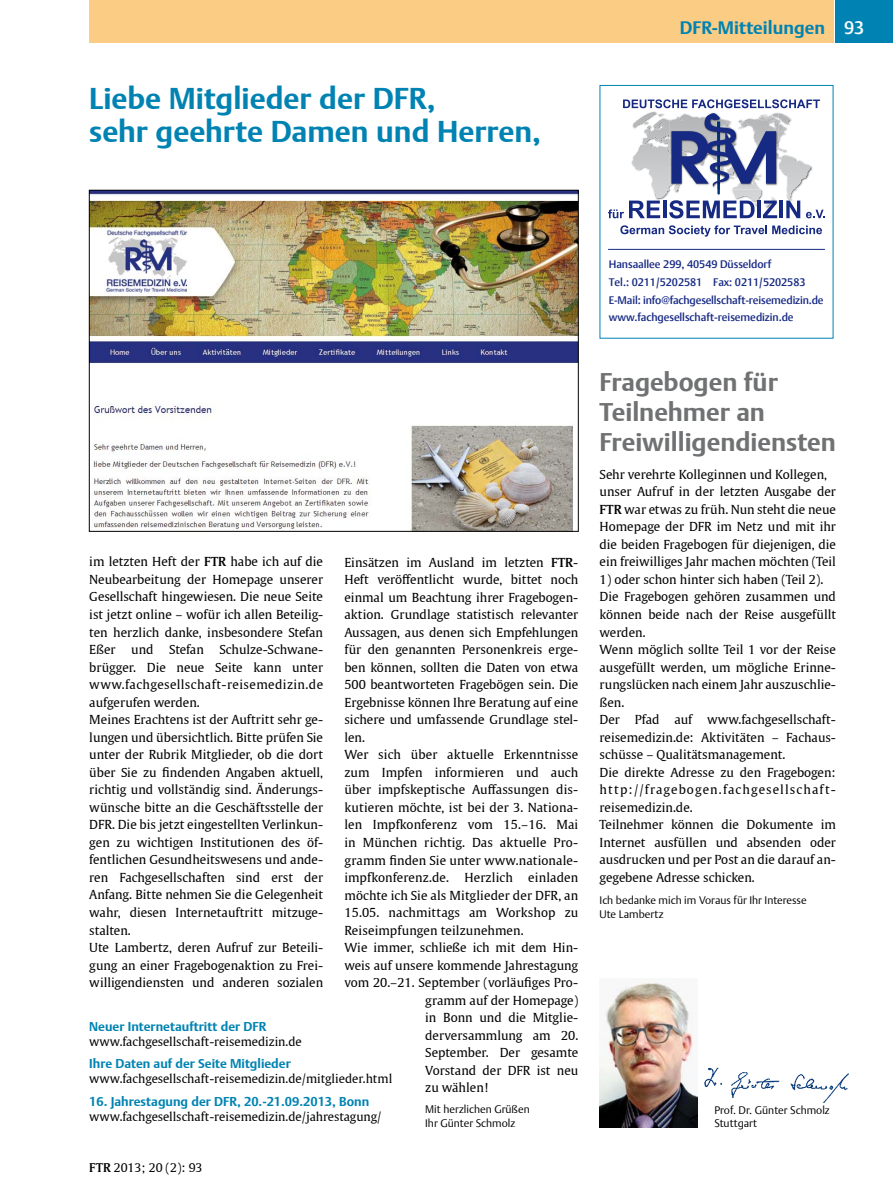
<style>
.page{position:relative;width:893px;height:1191px;background:#fff}
.page>*{position:absolute;margin:0;border:0;box-sizing:border-box;transform-origin:0 0}
.t1{font:700 30px/33px "Thieme Argo 2011";color:#0083b2}
.t2{font:700 25.5px/30px "Thieme Argo 2011";color:#707172}
.t3{font:700 18px "Thieme Argo 2011";color:#0083b2}
.t4{font:700 12.75px "Thieme Argo 2011";color:#0083b2}
.t5{font:12.3px/17.5px "Thieme Gulliver 2011";color:#000}
.t6{font:12px "Thieme Gulliver 2011";color:#000}
.t7{font:500 10.8px/17.5px "Thieme Argo 2011";letter-spacing:-.005em;color:#162983}
.t8{font:300 10.8px/13.5px "Thieme Argo 2011";color:#000}
.s1{font-weight:500;color:#fff}
.s2{font-weight:600}
</style>
<div class="page">
<div style="left:89px;top:0;width:744px;height:43px;background:#fbcc84"></div>
<div style="left:836px;top:0;width:57px;height:43px;background:#0083b2"></div>
<img style="left:91px;top:192px;width:486px;height:338px">
<svg style="left:608px;top:99px;width:217px;height:119px"></svg>
<svg style="left:620px;top:225px;width:202px;height:12px"></svg>
<hr style="left:608px;top:249px;width:217px;height:1px;background:#162983">
<img style="left:704px;top:1067px;width:145px;height:34px">
<img style="left:600px;top:978px;width:97px;height:149px">
<h1 class="t1" style="left:89px;top:81px;width:453px">Liebe Mitglieder der DFR,<br>sehr geehrte Damen und Herren,</h1>
<h3 class="t3" style="left:680px;top:16px;width:186px">DFR-Mitteilungen <span class="s1">93</span></h3>
<p class="t5" style="left:89px;top:552px;width:235px;text-align:justify">im letzten Heft der <span class="s2">FTR</span> habe ich auf die Neubearbeitung der Homepage unserer Gesellschaft hingewiesen. Die neue Seite ist jetzt online – wofür ich allen Beteilig&shy;ten herzlich danke, insbesondere Stefan Eßer</p>
<p class="t5" style="left:344px;top:552px;width:235px">Einsätzen im Ausland im letzten <span class="s2">FTR</span>-</p>
<p class="t5" style="left:344px;top:570px;width:235px">Heft veröffentlicht wurde, bittet noch</p>
<p class="t5" style="left:344px;top:587px;width:235px">einmal um Beachtung ihrer Fragebogen-</p>
<p class="t5" style="left:344px;top:605px;width:235px">aktion. Grundlage statistisch relevanter</p>
<p class="t5" style="left:344px;top:623px;width:235px">Aussagen, aus denen sich Empfehlungen</p>
<p class="t5" style="left:344px;top:640px;width:235px">für den genannten Personenkreis erge-</p>
<p class="t5" style="left:344px;top:658px;width:235px">ben können, sollten die Daten von etwa</p>
<p class="t5" style="left:344px;top:675px;width:235px">500 beantworteten Fragebögen sein. Die</p>
<p class="t5" style="left:344px;top:693px;width:235px">Ergebnisse können Ihre Beratung auf eine</p>
<p class="t5" style="left:344px;top:710px;width:235px">sichere und umfassende Grundlage stel-</p>
<p class="t5" style="left:344px;top:728px;width:22px">len.</p>
<p class="t5" style="left:344px;top:745px;width:235px">Wer sich über aktuelle Erkenntnisse</p>
<p class="t5" style="left:344px;top:763px;width:235px">zum Impfen informieren und auch</p>
<p class="t5" style="left:344px;top:780px;width:235px">über impfskeptische Auffassungen dis-</p>
<p class="t5" style="left:344px;top:798px;width:235px">kutieren möchte, ist bei der 3. Nationa-</p>
<p class="t5" style="left:344px;top:815px;width:235px">len Impfkonferenz vom 15.–16. Mai</p>
<p class="t5" style="left:344px;top:833px;width:235px">in München richtig. Das aktuelle Pro-</p>
<p class="t5" style="left:344px;top:850px;width:235px">gramm finden Sie unter www.nationale-</p>
<p class="t5" style="left:344px;top:868px;width:235px">impfkonferenz.de. Herzlich einladen</p>
<p class="t5" style="left:344px;top:885px;width:235px">möchte ich Sie als Mitglieder der DFR, an</p>
<p class="t5" style="left:344px;top:903px;width:235px">15.05. nachmittags am Workshop zu</p>
<p class="t5" style="left:344px;top:920px;width:181px">Reiseimpfungen teilzunehmen.</p>
<p class="t5" style="left:344px;top:938px;width:235px">Wie immer, schließe ich mit dem Hin-</p>
<p class="t5" style="left:344px;top:955px;width:235px">weis auf unsere kommende Jahrestagung</p>
<p class="t5" style="left:344px;top:973px;width:235px">vom 20.–21. September (vorläufiges Pro-</p>
<p class="t5" style="left:425px;top:991px;width:155px">gramm auf der Homepage)</p>
<p class="t5" style="left:425px;top:1008px;width:155px">in Bonn und die Mitglie-</p>
<p class="t5" style="left:425px;top:1026px;width:155px">derversammlung am 20.</p>
<p class="t5" style="left:425px;top:1043px;width:155px">September. Der gesamte</p>
<p class="t5" style="left:425px;top:1061px;width:155px">Vorstand der DFR ist neu</p>
<p class="t5" style="left:425px;top:1078px;width:66px">zu wählen!</p>
<p class="t8" style="left:425px;top:1102px;width:106px">Mit herzlichen Grüßen<br>Ihr Günter Schmolz</p>
<p class="t5" style="left:89px;top:640px;width:235px;text-indent:130px">Schulze-Schwane&shy;brügger. Die neue Seite kann unter www.fachgesellschaft-reisemedizin.de aufgerufen werden.<br>Meines Erachtens ist der Auftritt sehr ge&shy;lungen und übersichtlich. Bitte prüfen Sie unter der Rubrik Mitglieder, ob die dort über Sie zu findenden Angaben aktuell, richtig und vollständig sind. Änderungs&shy;wünsche bitte an die Geschäftsstelle der DFR. Die bis jetzt eingestellten Verlinkun&shy;gen zu wichtigen Institutionen des öf&shy;fentlichen Gesundheitswesens und ande&shy;ren Fachgesellschaften sind erst der Anfang. Bitte nehmen Sie die Gelegenheit wahr, diesen Internetauftritt mitzuge&shy;stalten.<br>Ute Lambertz, deren Aufruf zur Beteili&shy;gung an einer Fragebogenaktion zu Frei&shy;willigendiensten und anderen sozialen</p>
<p class="t5" style="left:131px;top:640px;width:24px">und</p>
<p class="t5" style="left:169px;top:640px;width:36px">Stefan</p>
<p class="t4" style="left:89px;top:1017px;width:179px">Neuer Internetauftritt der DFR</p>
<p class="t6" style="left:89px;top:1032px;width:214px">www.fachgesellschaft-reisemedizin.de</p>
<p class="t4" style="left:89px;top:1055px;width:203px">Ihre Daten auf der Seite Mitglieder</p>
<p class="t6" style="left:89px;top:1069px;width:304px">www.fachgesellschaft-reisemedizin.de/mitglieder.html</p>
<p class="t4" style="left:89px;top:1092px;width:281px">16. Jahrestagung der DFR, 20.-21.09.2013, Bonn</p>
<p class="t6" style="left:89px;top:1107px;width:294px">www.fachgesellschaft-reisemedizin.de/jahrestagung/</p>
<p class="t6" style="left:89px;top:1158px;width:115px"><span class="s2">FTR</span> 2013; 20 (2): 93</p>
<p class="t7" style="left:609px;top:256px;width:216px">Hansaallee 299, 40549 Düsseldorf<br>Tel.: 0211/5202581 Fax: 0211/5202583<br>E-Mail: info@fachgesellschaft-reisemedizin.de www.fachgesellschaft-reisemedizin.de</p>
<h2 class="t2" style="left:600px;top:367px;width:238px">Fragebogen für<br>Teilnehmer an<br>Freiwilligendiensten</h2>
<p class="t5" style="left:600px;top:465px;width:238px">Sehr verehrte Kolleginnen und Kollegen, unser Aufruf in der letzten Ausgabe der <span class="s2">FTR</span> war etwas zu früh. Nun steht die neue Homepage der DFR im Netz und mit ihr die beiden Fragebogen für diejenigen, die ein freiwilliges Jahr machen möchten (Teil</p>
<p class="t5" style="left:600px;top:570px;width:238px">1) oder schon hinter sich haben (Teil 2).<br>Die Fragebogen gehören zusammen und können beide nach der Reise ausgefüllt werden.<br>Wenn möglich sollte Teil 1 vor der Reise ausgefüllt werden, um mögliche Erinne&shy;rungslücken nach einem Jahr auszuschlie&shy;ßen.<br>Der Pfad auf www.fachgesellschaft&shy;reisemedizin.de: Aktivitäten – Fachaus&shy;schüsse – Qualitätsmanagement.<br>Die direkte Adresse zu den Fragebogen: http://fragebogen.fachgesellschaft&shy;reisemedizin.de.<br>Teilnehmer können die Dokumente im Internet ausfüllen und absenden oder ausdrucken und per Post an die darauf an&shy;gegebene Adresse schicken.</p>
<p class="t8" style="left:600px;top:893px;width:209px">Ich bedanke mich im Voraus für Ihr Interesse<br>Ute Lambertz</p>
<p class="t8" style="left:714px;top:1102px;width:117px">Prof. Dr. Günter Schmolz<br>Stuttgart</p>
</div>
